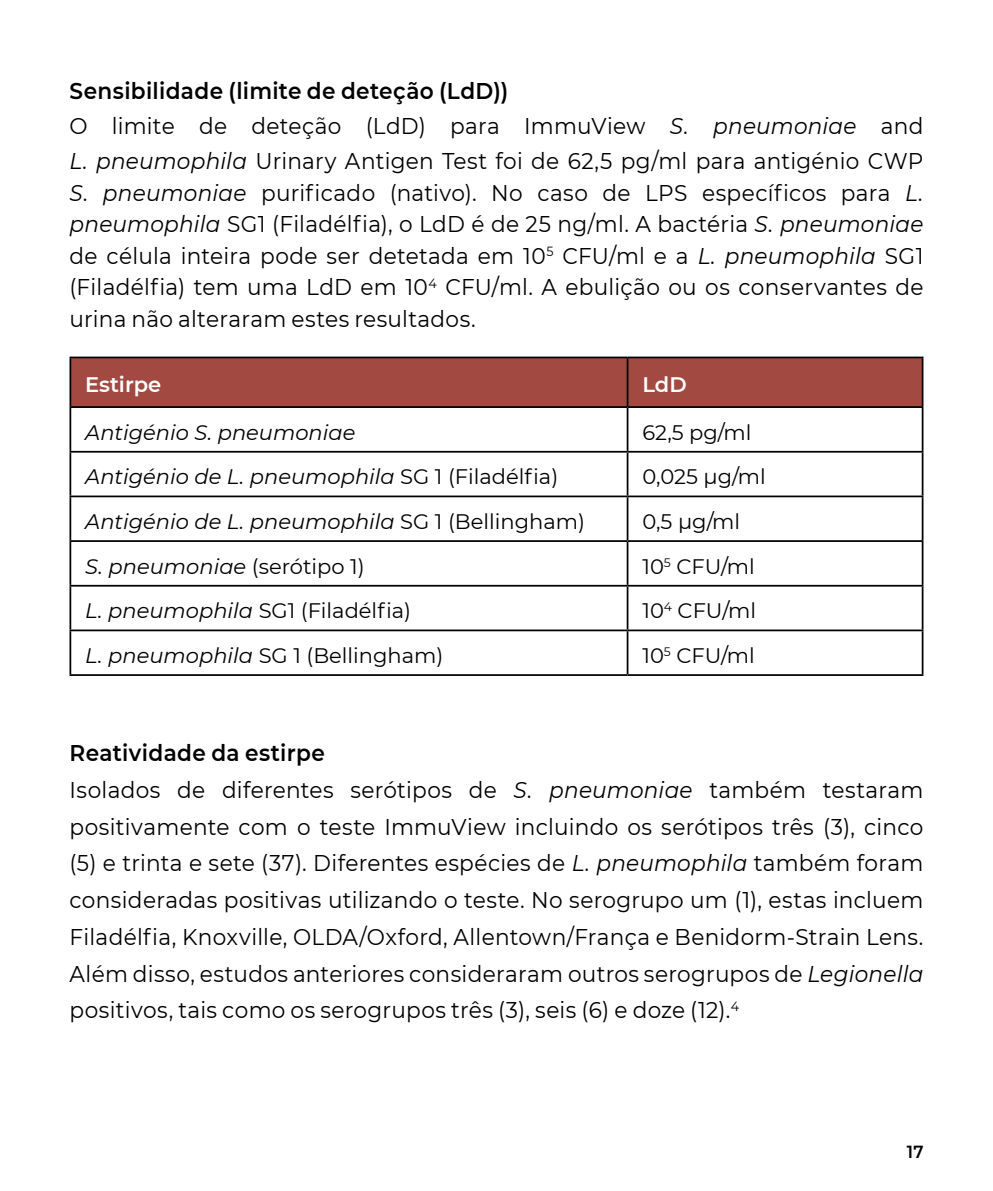
<style>
.page{position:relative;width:993px;height:1191px;background:#fff}
.page>*{position:absolute;margin:0;border:0;box-sizing:border-box;transform-origin:0 0}
.t1{font:22.75px/36.8px "Montserrat";letter-spacing:.015em;color:#000;scale:.95 1}
.t2{font:italic 21px "Montserrat";color:#000}
.t3{font:21px "Montserrat";color:#000}
.t4{font:600 21px "Montserrat";color:#fff}
.t5{font:600 17.5px "Montserrat";color:#000;scale:.95 1}
.s1{font-weight:600}
.s2{font-style:italic}
.s3{font-style:normal}
</style>
<div class="page">
<div style="left:71px;top:358px;width:850px;height:48px;background:#a24a42"></div>
<svg style="left:71px;top:408px;width:850px;height:266px"></svg>
<hr style="left:69px;top:356px;width:558px;height:2px;background:#000">
<hr style="left:69px;top:358px;width:2px;height:48px;background:#000">
<hr style="left:627px;top:356px;width:296px;height:2px;background:#000">
<hr style="left:626px;top:358px;width:2px;height:48px;background:#000">
<hr style="left:921px;top:358px;width:2px;height:48px;background:#000">
<hr style="left:69px;top:406px;width:558px;height:2px;background:#000">
<hr style="left:69px;top:408px;width:2px;height:43px;background:#000">
<hr style="left:627px;top:406px;width:296px;height:2px;background:#000">
<hr style="left:626px;top:408px;width:2px;height:43px;background:#000">
<hr style="left:921px;top:408px;width:2px;height:43px;background:#000">
<hr style="left:69px;top:451px;width:558px;height:1px;background:#000">
<hr style="left:69px;top:452px;width:2px;height:43px;background:#000">
<hr style="left:627px;top:451px;width:296px;height:1px;background:#000">
<hr style="left:626px;top:452px;width:2px;height:43px;background:#000">
<hr style="left:921px;top:452px;width:2px;height:43px;background:#000">
<hr style="left:69px;top:495px;width:558px;height:2px;background:#000">
<hr style="left:69px;top:497px;width:2px;height:43px;background:#000">
<hr style="left:627px;top:495px;width:296px;height:2px;background:#000">
<hr style="left:626px;top:497px;width:2px;height:43px;background:#000">
<hr style="left:921px;top:497px;width:2px;height:43px;background:#000">
<hr style="left:69px;top:540px;width:558px;height:2px;background:#000">
<hr style="left:69px;top:542px;width:2px;height:43px;background:#000">
<hr style="left:627px;top:540px;width:296px;height:2px;background:#000">
<hr style="left:626px;top:542px;width:2px;height:43px;background:#000">
<hr style="left:921px;top:542px;width:2px;height:43px;background:#000">
<hr style="left:69px;top:585px;width:558px;height:1px;background:#000">
<hr style="left:69px;top:586px;width:2px;height:43px;background:#000">
<hr style="left:627px;top:585px;width:296px;height:1px;background:#000">
<hr style="left:626px;top:586px;width:2px;height:43px;background:#000">
<hr style="left:921px;top:586px;width:2px;height:43px;background:#000">
<hr style="left:69px;top:629px;width:558px;height:2px;background:#000">
<hr style="left:69px;top:631px;width:2px;height:43px;background:#000">
<hr style="left:627px;top:629px;width:296px;height:2px;background:#000">
<hr style="left:626px;top:631px;width:2px;height:43px;background:#000">
<hr style="left:921px;top:631px;width:2px;height:43px;background:#000">
<hr style="left:69px;top:674px;width:558px;height:2px;background:#000">
<hr style="left:627px;top:674px;width:296px;height:2px;background:#000">
<p class="t1" style="left:69px;top:73px;width:900px;line-height:35px"><span class="s1">Sensibilidade (limite de deteção (LdD))<br></span>O limite de deteção (LdD) para ImmuView <span class="s2">S. pneumoniae</span> and<br><span class="s2">L. pneumophila</span> Urinary Antigen Test foi de 62,5 pg/ml para antigénio CWP</p>
<p class="t1" style="left:69px;top:176px;width:900px;line-height:31.5px;text-align:justify"><span class="s2">S. pneumoniae</span> purificado (nativo). No caso de LPS específicos para <span class="s2">L. pneumophila</span> SG1 (Filadélfia), o LdD é de 25 ng/ml. A bactéria <span class="s2">S. pneumoniae </span>de célula inteira pode ser detetada em 10<sup>5</sup> CFU/ml e a <span class="s2">L. pneumophila</span> SG1 (Filadélfia) tem uma LdD em 10<sup>4</sup> CFU/ml. A ebulição ou os conservantes de urina não alteraram estes resultados.</p>
<p class="t4" style="left:85px;top:370px;width:77px">Estirpe</p>
<p class="t4" style="left:642px;top:370px;width:46px">LdD</p>
<p class="t2" style="left:85px;top:418px;width:271px">Antigénio S. pneumoniae</p>
<p class="t3" style="left:642px;top:418px;width:110px">62,5 pg/ml</p>
<p class="t2" style="left:85px;top:462px;width:474px">Antigénio de L. pneumophila <span class="s3">SG 1 (Filadélfia)</span></p>
<p class="t3" style="left:642px;top:462px;width:125px">0,025 μg/ml</p>
<p class="t2" style="left:85px;top:507px;width:501px">Antigénio de L. pneumophila <span class="s3">SG 1 (Bellingham)</span></p>
<p class="t3" style="left:642px;top:507px;width:99px">0,5 μg/ml</p>
<p class="t2" style="left:85px;top:551px;width:281px">S. pneumoniae <span class="s3">(serótipo 1)</span></p>
<p class="t3" style="left:642px;top:551px;width:114px">10<sup>5</sup> CFU/ml</p>
<p class="t3" style="left:85px;top:596px;width:327px"><span class="s2">L. pneumophila</span> SG1 (Filadélfia)</p>
<p class="t3" style="left:642px;top:596px;width:115px">10<sup>4</sup> CFU/ml</p>
<p class="t3" style="left:85px;top:641px;width:359px"><span class="s2">L. pneumophila</span> SG 1 (Bellingham)</p>
<p class="t3" style="left:642px;top:641px;width:114px">10<sup>5</sup> CFU/ml</p>
<p class="t1" style="left:69px;top:734px;width:900px"><span class="s1">Reatividade da estirpe<br></span>Isolados de diferentes serótipos de <span class="s2">S. pneumoniae</span> também testaram positivamente com o teste ImmuView incluindo os serótipos três (3), cinco (5) e trinta e sete (37). Diferentes espécies de <span class="s2">L. pneumophila</span> também foram consideradas positivas utilizando o teste. No serogrupo um (1), estas incluem Filadélfia, Knoxville, OLDA/Oxford, Allentown/França e Benidorm-Strain Lens.<br>Além disso, estudos anteriores consideraram outros serogrupos de <span class="s2">Legionella </span>positivos, tais como os serogrupos três (3), seis (6) e doze (12).<sup>4</sup></p>
<p class="t5" style="left:906px;top:1138px;width:19px">17</p>
</div>
